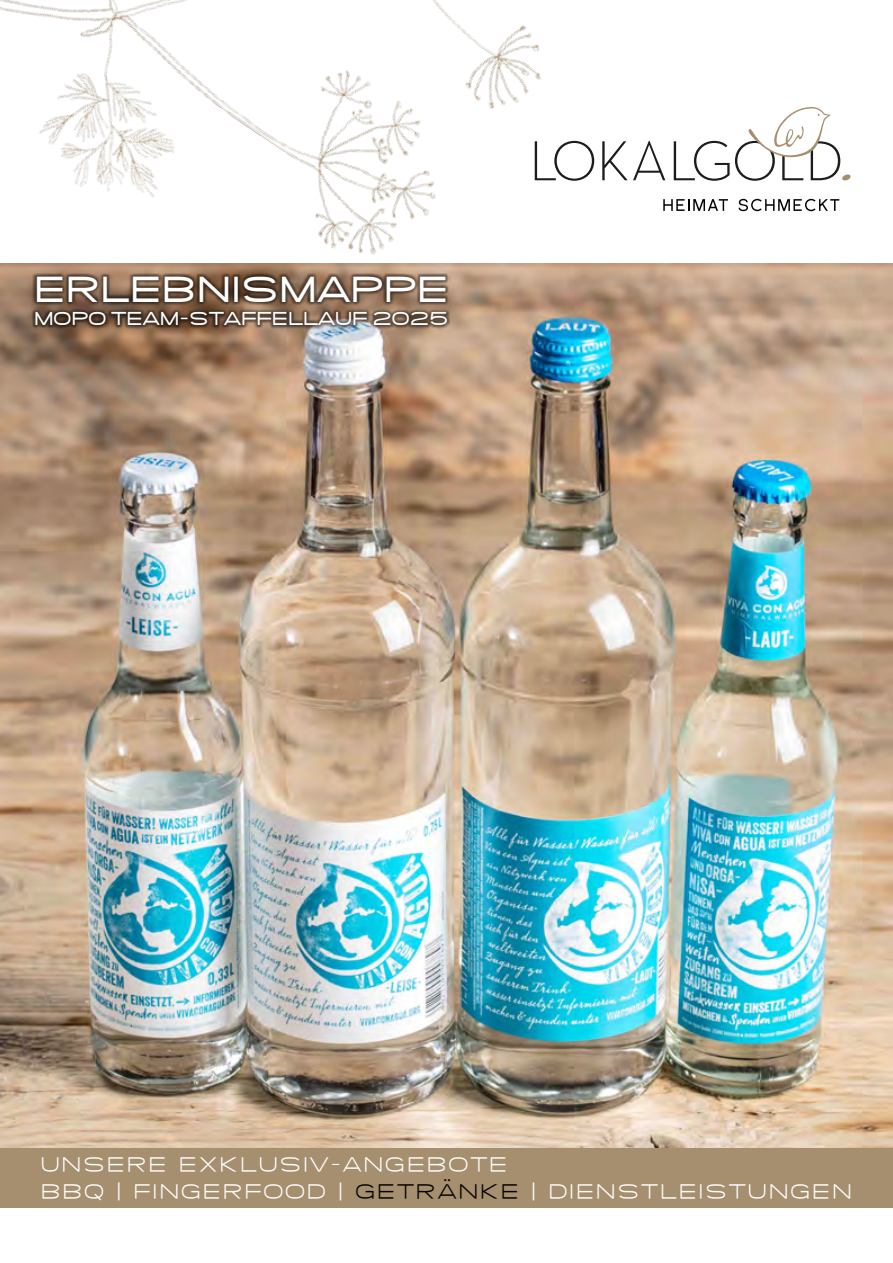
<style>
.page{position:relative;width:893px;height:1263px;background:#fff}
.page>*{position:absolute;margin:0;border:0;box-sizing:border-box;transform-origin:0 0}
.t1{font:500 37.65px "SF Grandezza";letter-spacing:.01em;color:#fff}
.t2{font:300 22.5px/27px "SF Grandezza";letter-spacing:.05em;color:#fff}
.t3{font:500 19.5px "SF Grandezza";color:#fff}
.s1{color:#000}
</style>
<div class="page">
<img style="left:0;top:0;width:626px;height:264px">
<svg style="left:535px;top:141px;width:59px;height:40px"></svg>
<svg style="left:602px;top:141px;width:63px;height:39px"></svg>
<svg style="left:674px;top:107px;width:177px;height:74px"></svg>
<svg style="left:663px;top:199px;width:65px;height:12px"></svg>
<svg style="left:739px;top:199px;width:100px;height:12px"></svg>
<img style="left:0;top:264px;width:893px;height:884px">
<div style="left:0;top:1148px;width:893px;height:59px;background:#a58f6f"></div>
<div style="left:31px;top:274px;width:420px;height:56px;background:#000;opacity:.5"></div>
<h1 class="t1" style="left:34px;top:264px;width:416px">ERLEBNISMAPPE</h1>
<p class="t3" style="left:34px;top:306px;width:416px">MOPO TEAM-STAFFELLAUF 2025</p>
<p class="t2" style="left:40px;top:1150px;width:813px">UNSERE EXKLUSIV-ANGEBOTE<br>BBQ | FINGERFOOD | <span class="s1">GETRÄNKE</span> | DIENSTLEISTUNGEN</p>
</div>
